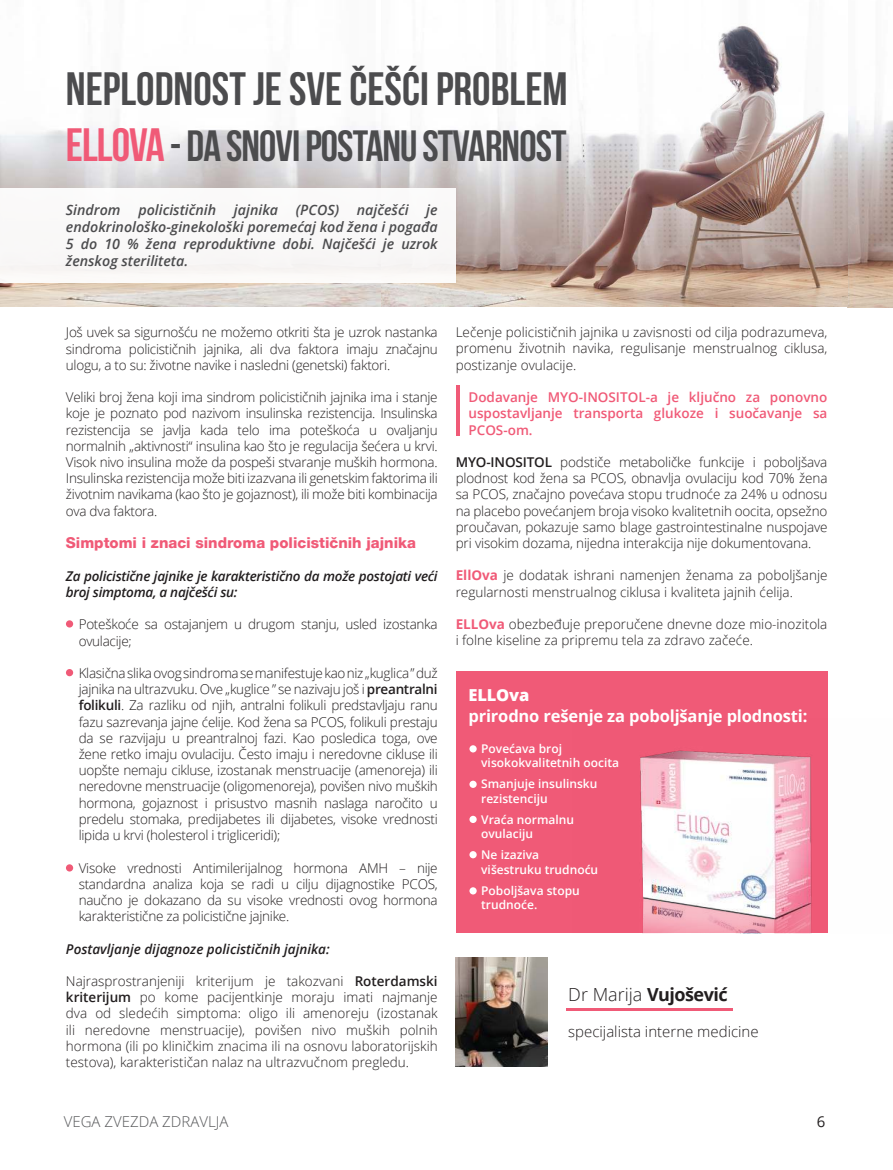
<style>
.page{position:relative;width:893px;height:1170px;background:#fff}
.page>*{position:absolute;margin:0;border:0;box-sizing:border-box;transform-origin:0 0}
.t1{font:700 46.5px "Bebas Neue";color:#4c4c4e}
.t2{font:700 43.5px "Bebas Neue";letter-spacing:-.02em;color:#4c4c4e}
.t3{font:700 18px "Open Sans";letter-spacing:-.03em;color:#221e1f}
.t4{font:700 16.5px "Open Sans";letter-spacing:-.01em;color:#fff}
.t5{font:800 16.5px "Open Sans";letter-spacing:-.01em;color:#fff}
.t6{font:800 15px "Helvetica Neue LT Com";color:#f05a77}
.t7{font:300 15px "Open Sans";color:#221e1f}
.t8{font:300 15px "Open Sans";color:#57585a}
.t9{font:15px "Open Sans";color:#221e1f}
.t10{font:italic 600 14.25px/17.1px "Open Sans";color:#4c4c4e;text-align:justify}
.t11{font:300 13.5px/16.2px "Open Sans";letter-spacing:-.01em;color:#221e1f;text-align:justify}
.t12{font:600 13.5px/16.2px "Open Sans";color:#f05a77;text-align:justify}
.t13{font:italic 600 13.5px/16.2px "Open Sans";letter-spacing:-.02em;color:#221e1f}
.t14{font:italic 600 13.5px "Open Sans";color:#221e1f}
.t15{font:600 12px/14.4px "Open Sans";color:#fff}
.s1{font-size:46.5px;color:#f05a77}
.s2{font-weight:600}
.s3{font-weight:700;color:#f05a77}
.s4{font-weight:300}
</style>
<div class="page">
<img style="left:380px;top:25px;width:512px;height:282px">
<img style="left:0;top:117px;width:380px;height:190px">
<div style="left:0;top:188px;width:455px;height:95px;background:#f9f8f8"></div>
<div style="left:455px;top:671px;width:372px;height:261px;background:#f05a77"></div>
<img style="left:572px;top:719px;width:256px;height:214px">
<div style="left:66px;top:620px;width:7px;height:7px;background:#f05a77;border-radius:50%"></div>
<div style="left:66px;top:669px;width:7px;height:7px;background:#f05a77;border-radius:50%"></div>
<div style="left:66px;top:864px;width:7px;height:7px;background:#f05a77;border-radius:50%"></div>
<svg style="left:456px;top:385px;width:3px;height:51px"></svg>
<img style="left:455px;top:957px;width:93px;height:109px">
<div style="left:469px;top:745px;width:7px;height:7px;background:#fff;border-radius:50%"></div>
<div style="left:469px;top:780px;width:7px;height:7px;background:#fff;border-radius:50%"></div>
<svg style="left:469px;top:815px;width:7px;height:8px"></svg>
<div style="left:469px;top:851px;width:7px;height:7px;background:#fff;border-radius:50%"></div>
<div style="left:469px;top:887px;width:7px;height:7px;background:#fff;border-radius:50%"></div>
<hr style="left:566px;top:1008px;width:167px;height:2px;background:#f05a77">
<h1 class="t1" style="left:66px;top:64px;width:503px">NEPLODNOST JE SVE ČEŠĆI PROBLEM</h1>
<h2 class="t2" style="left:66px;top:122px;width:502px"><span class="s1">ELLOVA</span> - DA SNOVI POSTANU STVARNOST</h2>
<p class="t10" style="left:66px;top:201px;width:373px">Sindrom policističnih jajnika (PCOS) najčešći je endokrinološko-ginekološki poremećaj kod žena i pogađa 5 do 10 % žena reproduktivne dobi. Najčešći je uzrok ženskog steriliteta.</p>
<p class="t11" style="left:66px;top:324px;width:373px">Još uvek sa sigurnošću ne možemo otkriti šta je uzrok nastanka sindroma policističnih jajnika, ali dva faktora imaju značajnu ulogu, a to su: životne navike i nasledni (genetski) faktori.</p>
<p class="t11" style="left:66px;top:389px;width:373px">Veliki broj žena koji ima sindrom policističnih jajnika ima i stanje koje je poznato pod nazivom insulinska rezistencija. Insulinska rezistencija se javlja kada telo ima poteškoća u ovaljanju normalnih „aktivnosti“ insulina kao što je regulacija šećera u krvi.<br>Visok nivo insulina može da pospeši stvaranje muških hormona.<br>Insulinska rezistencija može biti izazvana ili genetskim faktorima ili životnim navikama (kao što je gojaznost), ili može biti kombinacija ova dva faktora.</p>
<p class="t6" style="left:66px;top:534px;width:351px">Simptomi i znaci sindroma policističnih jajnika</p>
<p class="t13" style="left:66px;top:567px;width:373px">Za policistične jajnike je karakteristično da može postojati veći broj simptoma, a najčešći su:</p>
<p class="t11" style="left:79px;top:616px;width:360px">Poteškoće sa ostajanjem u drugom stanju, usled izostanka ovulacije;</p>
<p class="t11" style="left:79px;top:664px;width:360px">Klasična slika ovog sindroma se manifestuje kao niz „kuglica ” duž jajnika na ultrazvuku. Ove „kuglice ” se nazivaju još i <span class="s2">preantralni folikuli</span>. Za razliku od njih, antralni folikuli predstavljaju ranu fazu sazrevanja jajne ćelije. Kod žena sa PCOS, folikuli prestaju da se razvijaju u preantralnoj fazi. Kao posledica toga, ove žene retko imaju ovulaciju. Često imaju i neredovne cikluse ili uopšte nemaju cikluse, izostanak menstruacije (amenoreja) ili neredovne menstruacije (oligomenoreja), povišen nivo muških hormona, gojaznost i prisustvo masnih naslaga naročito u predelu stomaka, predijabetes ili dijabetes, visoke vrednosti lipida u krvi (holesterol i trigliceridi);</p>
<p class="t11" style="left:79px;top:859px;width:360px">Visoke vrednosti Antimilerijalnog hormona AMH – nije standardna analiza koja se radi u cilju dijagnostike PCOS, naučno je dokazano da su visoke vrednosti ovog hormona karakteristične za policistične jajnike.</p>
<p class="t14" style="left:66px;top:939px;width:265px">Postavljanje dijagnoze policističnih jajnika:</p>
<p class="t11" style="left:66px;top:972px;width:373px">Najrasprostranjeniji kriterijum je takozvani <span class="s2">Roterdamski kriterijum</span> po kome pacijentkinje moraju imati najmanje dva od sledećih simptoma: oligo ili amenoreju (izostanak ili neredovne menstruacije), povišen nivo muških polnih hormona (ili po kliničkim znacima ili na osnovu laboratorijskih testova), karakterističan nalaz na ultrazvučnom pregledu.</p>
<p class="t11" style="left:455px;top:324px;width:373px">Lečenje policističnih jajnika u zavisnosti od cilja podrazumeva, promenu životnih navika, regulisanje menstrualnog ciklusa, postizanje ovulacije.</p>
<p class="t12" style="left:468px;top:389px;width:360px">Dodavanje MYO-INOSITOL-a je ključno za ponovno uspostavljanje transporta glukoze i suočavanje sa PCOS-om.</p>
<p class="t11" style="left:455px;top:453px;width:373px"><span class="s2">MYO-INOSITOL</span> podstiče metaboličke funkcije i poboljšava plodnost kod žena sa PCOS, obnavlja ovulaciju kod 70% žena sa PCOS, značajno povećava stopu trudnoće za 24% u odnosu na placebo povećanjem broja visoko kvalitetnih oocita, opsežno proučavan, pokazuje samo blage gastrointestinalne nuspojave pri visokim dozama, nijedna interakcija nije dokumentovana.</p>
<p class="t11" style="left:455px;top:567px;width:373px"><span class="s3">EllOva</span> je dodatak ishrani namenjen ženama za poboljšanje regularnosti menstrualnog ciklusa i kvaliteta jajnih ćelija.</p>
<p class="t11" style="left:455px;top:615px;width:373px"><span class="s3">ELLOva</span> obezbeđuje preporučene dnevne doze mio-inozitola i folne kiseline za pripremu tela za zdravo začeće.</p>
<p class="t5" style="left:468px;top:685px;width:62px">ELLOva</p>
<p class="t4" style="left:468px;top:709px;width:340px">prirodno rešenje za poboljšanje plodnosti:</p>
<p class="t15" style="left:481px;top:741px;width:139px">Povećava broj visokokvalitetnih oocita</p>
<p class="t15" style="left:481px;top:777px;width:118px">Smanjuje insulinsku rezistenciju</p>
<p class="t15" style="left:481px;top:811px;width:94px">Vraća normalnu ovulaciju</p>
<p class="t15" style="left:481px;top:847px;width:118px">Ne izaziva višestruku trudnoću</p>
<p class="t15" style="left:481px;top:882px;width:100px">Poboljšava stopu trudnoće.</p>
<h3 class="t3" style="left:568px;top:981px;width:161px"><span class="s4">Dr Marija</span> Vujošević</h3>
<p class="t7" style="left:568px;top:1021px;width:192px">specijalista interne medicine</p>
<p class="t8" style="left:64px;top:1115px;width:166px">VEGA ZVEZDA ZDRAVLJA</p>
<p class="t9" style="left:816px;top:1112px;width:10px">6</p>
</div>
